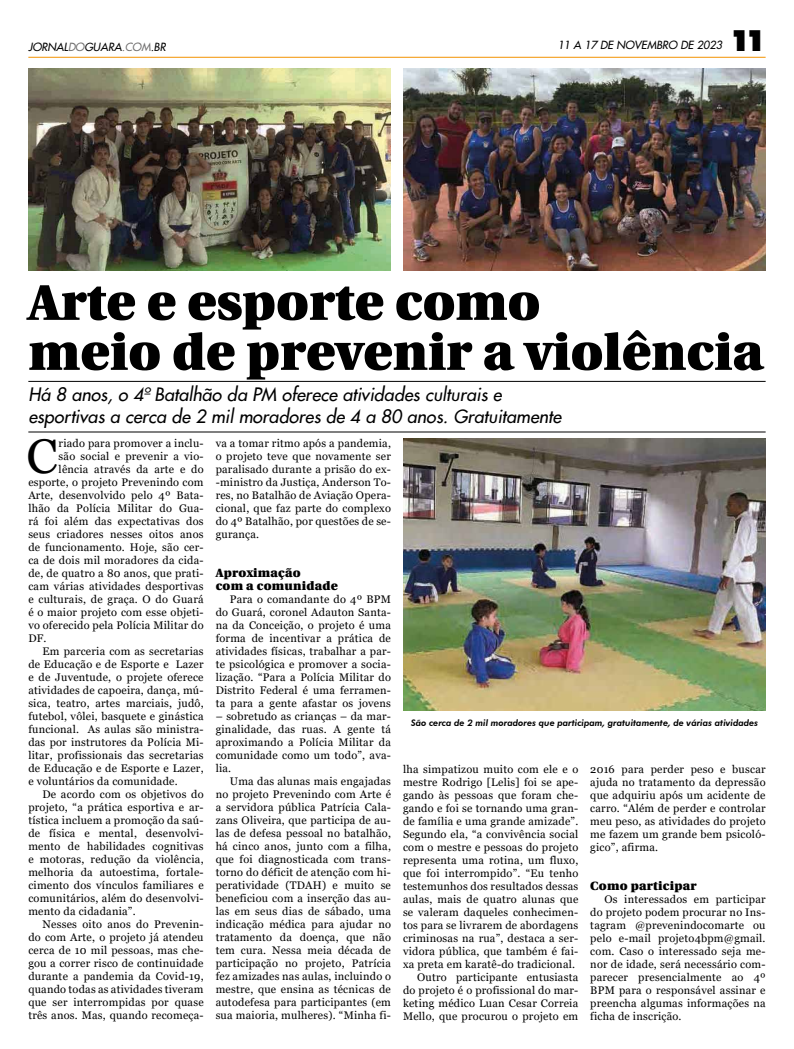
<style>
.page{position:relative;width:794px;height:1049px;background:#fff}
.page>*{position:absolute;margin:0;border:0;box-sizing:border-box;transform-origin:0 0}
.t1{font:900 50px/50px "Utopia";color:#000}
.t2{font:48.5px "Georgia";color:#000}
.t3{font:900 29.6px "Futura BT";color:#000}
.t4{font:italic 18px/22px "Futura 2";color:#000}
.t5{font:900 12px/13px "Utopia";letter-spacing:.02em;color:#000}
.t6{font:11px/13px "Georgia";letter-spacing:.02em;color:#000;text-align:justify}
.t7{font:italic 11px "Futura 2";color:#000}
.t8{font:italic 800 9px "Futura BT";color:#000}
.s1{color:#706f6f}
</style>
<div class="page">
<hr style="left:28px;top:57px;width:737px;height:1px;background:#f39200">
<hr style="left:28px;top:381px;width:737px;height:1px;background:#000">
<hr style="left:28px;top:432px;width:737px;height:1px;background:#000">
<img style="left:404px;top:439px;width:361px;height:271px">
<img style="left:28px;top:69px;width:362px;height:202px">
<img style="left:404px;top:69px;width:361px;height:202px">
<p class="t7" style="left:28px;top:39px;width:139px">JORNAL<span class="s1">DO</span>GUARA<span class="s1">.COM</span>.BR</p>
<p class="t7" style="left:557px;top:37px;width:166px">11 A 17 DE NOVEMBRO DE 2023</p>
<h3 class="t3" style="left:730px;top:22px;width:37px">11</h3>
<h1 class="t1" style="left:28px;top:278px;width:736px">Arte e esporte como<br>meio de prevenir a violência</h1>
<h3 class="t4" style="left:28px;top:384px;width:534px">Há 8 anos, o 4º Batalhão da PM oferece atividades culturais e esportivas a cerca de 2 mil moradores de 4 a 80 anos. Gratuitamente</h3>
<h2 class="t2" style="left:26px;top:427px;width:33px">C</h2>
<p class="t6" style="left:59px;top:437px;width:146px">riado para promover a inclu-</p>
<p class="t6" style="left:216px;top:437px;width:177px">va a tomar ritmo após a pandemia, o projeto teve que novamente ser paralisado durante a prisão do ex--ministro da Justiça, Anderson To&shy;res, no Batalhão de Aviação Opera&shy;cional, que faz parte do complexo do 4º Batalhão, por questões de se&shy;gurança.</p>
<p class="t5" style="left:216px;top:567px;width:124px">Aproximação<br>com a comunidade</p>
<p class="t6" style="left:216px;top:593px;width:177px;text-indent:14px">Para o comandante do 4º BPM do Guará, coronel Adauton Santa&shy;na da Conceição, o projeto é uma forma de incentivar a prática de atividades físicas, trabalhar a par&shy;te psicológica e promover a socia&shy;lização. “Para a Polícia Militar do Distrito Federal é uma ferramen&shy;ta para a gente afastar os jovens</p>
<p class="t6" style="left:216px;top:710px;width:177px">– sobretudo as crianças – da mar&shy;ginalidade, das ruas. A gente tá aproximando a Polícia Militar da comunidade como um todo”, ava&shy;lia.</p>
<p class="t6" style="left:216px;top:775px;width:177px;text-indent:14px">Uma das alunas mais engajadas no projeto Prevenindo com Arte é a servidora pública Patrícia Cala&shy;zans Oliveira, que participa de au&shy;las de defesa pessoal no batalhão, há cinco anos, junto com a filha, que foi diagnosticada com trans&shy;torno do déficit de atenção com hi&shy;peratividade (TDAH) e muito se beneficiou com a inserção das au&shy;las em seus dias de sábado, uma indicação médica para ajudar no tratamento da doença, que não tem cura. Nessa meia década de participação no projeto, Patrícia fez amizades nas aulas, incluindo o mestre, que ensina as técnicas de autodefesa para participantes (em sua maioria, mulheres). “Minha fi-</p>
<p class="t6" style="left:59px;top:450px;width:146px">são social e prevenir a vio-</p>
<p class="t6" style="left:59px;top:463px;width:146px">lência através da arte e do</p>
<p class="t6" style="left:28px;top:476px;width:177px">esporte, o projeto Prevenindo com</p>
<p class="t6" style="left:28px;top:489px;width:177px">Arte, desenvolvido pelo 4º Bata-</p>
<p class="t6" style="left:28px;top:502px;width:177px">lhão da Polícia Militar do Gua-</p>
<p class="t6" style="left:28px;top:515px;width:177px">rá foi além das expectativas dos</p>
<p class="t6" style="left:28px;top:528px;width:177px">seus criadores nesses oitos anos</p>
<p class="t6" style="left:28px;top:541px;width:177px">de funcionamento. Hoje, são cer-</p>
<p class="t6" style="left:28px;top:554px;width:177px">ca de dois mil moradores da cida-</p>
<p class="t6" style="left:28px;top:567px;width:177px">de, de quatro a 80 anos, que prati-</p>
<p class="t6" style="left:28px;top:580px;width:177px">cam várias atividades desportivas</p>
<p class="t6" style="left:28px;top:593px;width:177px">e culturais, de graça. O do Guará</p>
<p class="t6" style="left:28px;top:606px;width:177px">é o maior projeto com esse objeti-</p>
<p class="t6" style="left:28px;top:619px;width:177px">vo oferecido pela Polícia Militar do</p>
<p class="t6" style="left:28px;top:632px;width:20px">DF.</p>
<p class="t6" style="left:43px;top:645px;width:163px">Em parceria com as secretarias</p>
<p class="t6" style="left:28px;top:658px;width:177px">de Educação e de Esporte e Lazer</p>
<p class="t6" style="left:28px;top:671px;width:177px">e de Juventude, o projete oferece</p>
<p class="t6" style="left:28px;top:684px;width:177px">atividades de capoeira, dança, mú-</p>
<p class="t6" style="left:28px;top:697px;width:177px">sica, teatro, artes marciais, judô,</p>
<p class="t6" style="left:28px;top:710px;width:177px">futebol, vôlei, basquete e ginástica</p>
<p class="t6" style="left:28px;top:723px;width:177px">funcional. As aulas são ministra-</p>
<p class="t6" style="left:28px;top:736px;width:177px">das por instrutores da Polícia Mi-</p>
<p class="t6" style="left:28px;top:749px;width:177px">litar, profissionais das secretarias</p>
<p class="t6" style="left:28px;top:762px;width:177px">de Educação e de Esporte e Lazer,</p>
<p class="t6" style="left:28px;top:775px;width:151px">e voluntários da comunidade.</p>
<p class="t6" style="left:43px;top:788px;width:163px">De acordo com os objetivos do</p>
<p class="t6" style="left:28px;top:801px;width:177px">projeto, “a prática esportiva e ar-</p>
<p class="t6" style="left:28px;top:814px;width:177px">tística incluem a promoção da saú-</p>
<p class="t6" style="left:28px;top:827px;width:177px">de física e mental, desenvolvi-</p>
<p class="t6" style="left:28px;top:840px;width:177px">mento de habilidades cognitivas</p>
<p class="t6" style="left:28px;top:853px;width:177px">e motoras, redução da violência,</p>
<p class="t6" style="left:28px;top:866px;width:177px">melhoria da autoestima, fortale-</p>
<p class="t6" style="left:28px;top:879px;width:177px">cimento dos vínculos familiares e</p>
<p class="t6" style="left:28px;top:892px;width:177px">comunitários, além do desenvolvi-</p>
<p class="t6" style="left:28px;top:905px;width:109px">mento da cidadania”.</p>
<p class="t6" style="left:43px;top:918px;width:163px">Nesses oito anos do Prevenin-</p>
<p class="t6" style="left:28px;top:931px;width:177px">do com Arte, o projeto já atendeu</p>
<p class="t6" style="left:28px;top:944px;width:177px">cerca de 10 mil pessoas, mas che-</p>
<p class="t6" style="left:28px;top:957px;width:177px">gou a correr risco de continuidade</p>
<p class="t6" style="left:28px;top:970px;width:177px">durante a pandemia da Covid-19,</p>
<p class="t6" style="left:28px;top:983px;width:177px">quando todas as atividades tiveram</p>
<p class="t6" style="left:28px;top:996px;width:177px">que ser interrompidas por quase</p>
<p class="t6" style="left:28px;top:1009px;width:177px">três anos. Mas, quando recomeça-</p>
<p class="t8" style="left:411px;top:717px;width:349px">São cerca de 2 mil moradores que participam, gratuitamente, de várias atividades</p>
<p class="t6" style="left:403px;top:762px;width:177px;text-align:right">lha simpatizou muito com ele e o mestre Rodrigo [Lelis] foi se ape&shy;gando às pessoas que foram che&shy;gando e foi se tornando uma gran&shy;de família e uma grande amizade”.<br>Segundo ela, “a convivência social com o mestre e pessoas do projeto representa uma rotina, um fluxo, que foi interrompido”. “Eu tenho testemunhos dos resultados dessas aulas, mais de quatro alunas que se valeram daqueles conhecimen&shy;tos para se livrarem de abordagens criminosas na rua”, destaca a ser&shy;vidora pública, que também é fai&shy;xa preta em karatê-do tradicional.<br>Outro participante entusiasta do projeto é o profissional do mar&shy;keting médico Luan Cesar Correia Mello, que procurou o projeto em</p>
<p class="t6" style="left:590px;top:763px;width:177px">2016 para perder peso e buscar ajuda no tratamento da depressão que adquiriu após um acidente de carro. “Além de perder e controlar meu peso, as atividades do projeto me fazem um grande bem psicoló&shy;gico”, afirma.</p>
<p class="t5" style="left:590px;top:879px;width:108px">Como participar</p>
<p class="t6" style="left:590px;top:892px;width:177px;text-indent:14px">Os interessados em participar do projeto podem procurar no Ins&shy;tagram @prevenindocomarte ou pelo e-mail projeto4bpm@gmail. com. Caso o interessado seja me&shy;nor de idade, será necessário com&shy;parecer presencialmente ao 4º BPM para o responsável assinar e preencha algumas informações na ficha de inscrição.</p>
</div>
